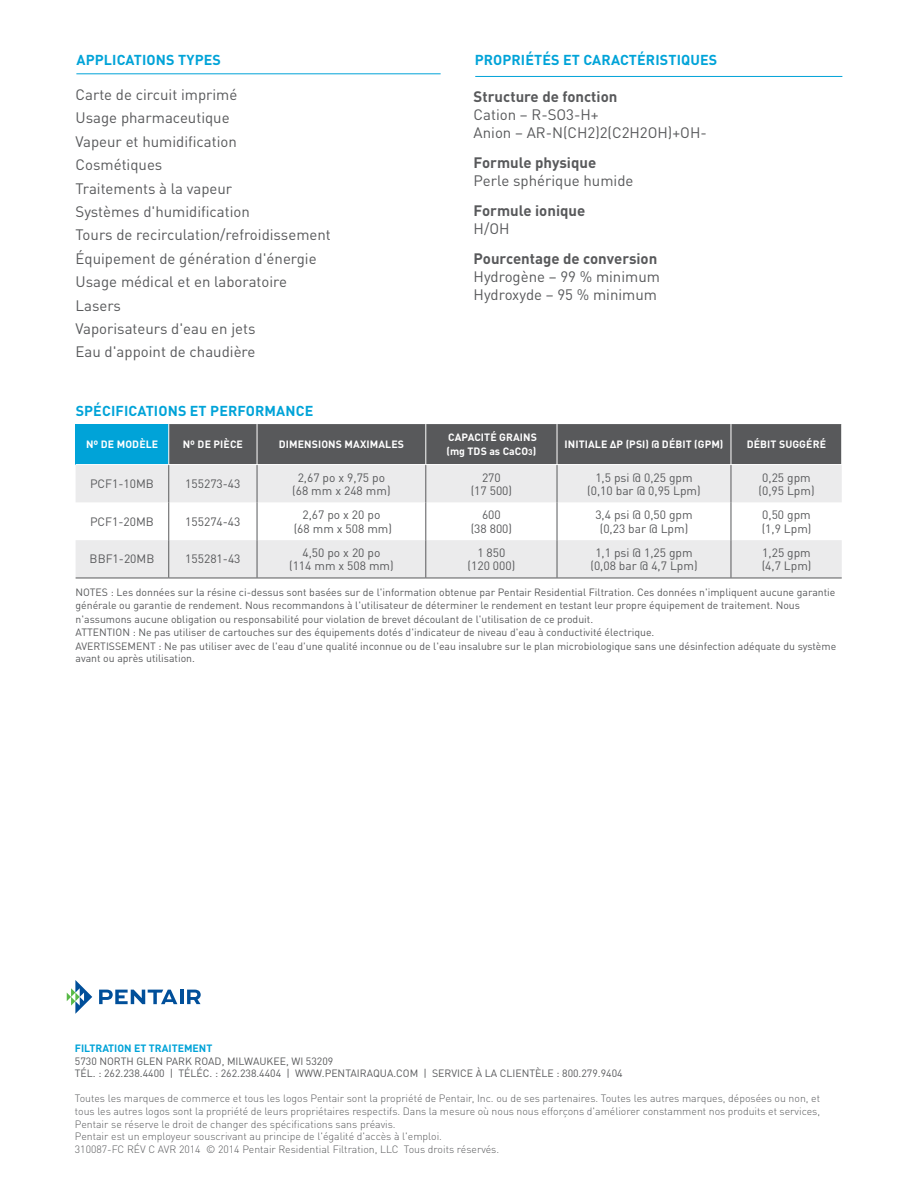
<style>
.page{position:relative;width:918px;height:1188px;background:#fff}
.page>*{position:absolute;margin:0;border:0;box-sizing:border-box;transform-origin:0 0}
.t1{font:15px/23.4px "DIN Pro";color:#58595b}
.t2{font:700 15px "DIN Pro";color:#58595b}
.t3{font:700 14.25px "DIN Pro";letter-spacing:.01em;color:#00a3d8}
.t4{font:12px/13.5px "DIN Pro";color:#58595b;text-align:center}
.t5{font:10.5px/13.5px "DIN Pro";color:#58595b}
.t6{font:300 10.5px/12.6px "DIN Pro";color:#58595b}
.t7{font:700 10.5px/13.5px "DIN Pro";letter-spacing:.01em;color:#fff}
.t8{font:700 10.5px "DIN Pro";color:#00a3d8}
.s1{font-size:8.25px}
</style>
<div class="page">
<svg style="left:67px;top:980px;width:25px;height:34px"></svg>
<svg style="left:99px;top:990px;width:78px;height:14px"></svg>
<hr style="left:180px;top:990px;width:3px;height:14px;background:#004f9a">
<svg style="left:187px;top:990px;width:14px;height:14px"></svg>
<div style="left:76px;top:424px;width:93px;height:41px;background:#00a3d8"></div>
<div style="left:169px;top:424px;width:672px;height:40px;background:#58595b"></div>
<svg style="left:76px;top:465px;width:766px;height:113px;fill:#ebebec"></svg>
<hr style="left:257px;top:424px;width:1px;height:40px;background:#fff">
<hr style="left:425px;top:424px;width:1px;height:40px;background:#fff">
<hr style="left:557px;top:424px;width:1px;height:40px;background:#fff">
<hr style="left:731px;top:424px;width:1px;height:40px;background:#fff">
<hr style="left:168px;top:465px;width:1px;height:37px;background:#58595b">
<hr style="left:425px;top:465px;width:1px;height:37px;background:#58595b">
<hr style="left:557px;top:465px;width:1px;height:37px;background:#58595b">
<hr style="left:731px;top:465px;width:1px;height:37px;background:#58595b">
<hr style="left:168px;top:502px;width:1px;height:38px;background:#58595b">
<hr style="left:425px;top:502px;width:1px;height:38px;background:#58595b">
<hr style="left:557px;top:502px;width:1px;height:38px;background:#58595b">
<hr style="left:731px;top:502px;width:1px;height:38px;background:#58595b">
<hr style="left:168px;top:540px;width:1px;height:38px;background:#58595b">
<hr style="left:425px;top:540px;width:1px;height:38px;background:#58595b">
<hr style="left:557px;top:540px;width:1px;height:38px;background:#58595b">
<hr style="left:731px;top:540px;width:1px;height:38px;background:#58595b">
<hr style="left:76px;top:578px;width:93px;height:1px;background:#58595b">
<hr style="left:169px;top:578px;width:88px;height:1px;background:#58595b">
<hr style="left:257px;top:578px;width:169px;height:1px;background:#58595b">
<hr style="left:426px;top:578px;width:131px;height:1px;background:#58595b">
<hr style="left:557px;top:578px;width:174px;height:1px;background:#58595b">
<hr style="left:731px;top:578px;width:111px;height:1px;background:#58595b">
<hr style="left:257px;top:465px;width:1px;height:37px;background:#58595b">
<hr style="left:257px;top:502px;width:1px;height:38px;background:#58595b">
<hr style="left:257px;top:540px;width:1px;height:38px;background:#58595b">
<hr style="left:168px;top:424px;width:1px;height:40px;background:#fff">
<hr style="left:76px;top:464px;width:93px;height:1px;background:#fff">
<hr style="left:76px;top:73px;width:365px;height:1px;background:#00a3d8">
<hr style="left:475px;top:76px;width:367px;height:1px;background:#00a3d8">
<h2 class="t3" style="left:76px;top:48px;width:146px">APPLICATIONS TYPES</h2>
<p class="t1" style="left:76px;top:81px;width:257px">Carte de circuit imprimé<br>Usage pharmaceutique<br>Vapeur et humidification<br>Cosmétiques<br>Traitements à la vapeur<br>Systèmes d'humidification<br>Tours de recirculation/refroidissement<br>Équipement de génération d'énergie<br>Usage médical et en laboratoire<br>Lasers<br>Vaporisateurs d'eau en jets<br>Eau d'appoint de chaudière</p>
<h2 class="t3" style="left:475px;top:48px;width:244px">PROPRIÉTÉS ET CARACTÉRISTIQUES</h2>
<h1 class="t2" style="left:474px;top:84px;width:145px">Structure de fonction</h1>
<h1 class="t1" style="left:474px;top:104px;width:235px;line-height:18px">Cation – R-SO3-H+<br>Anion – AR-N(CH2)2(C2H2OH)+OH-</h1>
<h1 class="t2" style="left:474px;top:150px;width:124px">Formule physique</h1>
<h1 class="t1" style="left:474px;top:168px;width:161px">Perle sphérique humide</h1>
<h1 class="t2" style="left:474px;top:198px;width:113px">Formule ionique</h1>
<h1 class="t1" style="left:474px;top:216px;width:37px">H/OH</h1>
<h1 class="t2" style="left:474px;top:247px;width:185px">Pourcentage de conversion</h1>
<h1 class="t1" style="left:474px;top:267px;width:188px;line-height:18px">Hydrogène – 99 % minimum<br>Hydroxyde – 95 % minimum</h1>
<h2 class="t3" style="left:76px;top:398px;width:239px">SPÉCIFICATIONS ET PERFORMANCE</h2>
<p class="t7" style="left:86px;top:436px;width:74px">Nº DE MODÈLE</p>
<p class="t7" style="left:183px;top:436px;width:62px">Nº DE PIÈCE</p>
<p class="t7" style="left:279px;top:436px;width:127px">DIMENSIONS MAXIMALES</p>
<p class="t7" style="left:447px;top:430px;width:92px">CAPACITÉ GRAINS (mg TDS as CaCO<span class="s1">3</span>)</p>
<p class="t7" style="left:565px;top:436px;width:160px">INITIALE ∆P (PSI) @ DÉBIT (GPM)</p>
<p class="t7" style="left:747px;top:436px;width:81px">DÉBIT SUGGÉRÉ</p>
<p class="t4" style="left:90px;top:476px;width:65px">PCF1-10MB</p>
<p class="t4" style="left:185px;top:476px;width:57px">155273-43</p>
<p class="t4" style="left:292px;top:469px;width:100px">2,67 po x 9,75 po (68 mm x 248 mm)</p>
<p class="t4" style="left:471px;top:469px;width:43px">270<br>(17 500)</p>
<p class="t4" style="left:587px;top:469px;width:115px">1,5 psi @ 0,25 gpm (0,10 bar @ 0,95 Lpm)</p>
<p class="t4" style="left:759px;top:469px;width:58px">0,25 gpm (0,95 Lpm)</p>
<p class="t4" style="left:90px;top:514px;width:65px">PCF1-20MB</p>
<p class="t4" style="left:185px;top:514px;width:57px">155274-43</p>
<p class="t4" style="left:294px;top:507px;width:100px">2,67 po x 20 po<br>(68 mm x 508 mm)</p>
<p class="t4" style="left:471px;top:507px;width:43px">600<br>(38 800)</p>
<p class="t4" style="left:595px;top:507px;width:99px">3,4 psi @ 0,50 gpm (0,23 bar @ Lpm)</p>
<p class="t4" style="left:762px;top:507px;width:51px;text-align:left">0,50 gpm (1,9 Lpm)</p>
<p class="t4" style="left:90px;top:551px;width:66px">BBF1-20MB</p>
<p class="t4" style="left:185px;top:551px;width:57px">155281-43</p>
<p class="t4" style="left:289px;top:544px;width:106px">4,50 po x 20 po<br>(114 mm x 508 mm)</p>
<p class="t4" style="left:468px;top:544px;width:49px">1 850 (120 000)</p>
<p class="t4" style="left:590px;top:544px;width:109px">1,1 psi @ 1,25 gpm (0,08 bar @ 4,7 Lpm)</p>
<p class="t4" style="left:762px;top:544px;width:51px;text-align:left">1,25 gpm (4,7 Lpm)</p>
<p class="t5" style="left:76px;top:584px;width:762px">NOTES : Les données sur la résine ci-dessus sont basées sur de l'information obtenue par Pentair Residential Filtration. Ces données n'impliquent aucune garantie générale ou garantie de rendement. Nous recommandons à l'utilisateur de déterminer le rendement en testant leur propre équipement de traitement. Nous n'assumons aucune obligation ou responsabilité pour violation de brevet découlant de l'utilisation de ce produit.<br>ATTENTION : Ne pas utiliser de cartouches sur des équipements dotés d'indicateur de niveau d'eau à conductivité électrique.<br>AVERTISSEMENT : Ne pas utiliser avec de l'eau d'une qualité inconnue ou de l'eau insalubre sur le plan microbiologique sans une désinfection adéquate du système</p>
<p class="t5" style="left:76px;top:650px;width:121px">avant ou après utilisation.</p>
<p class="t8" style="left:75px;top:1039px;width:139px">FILTRATION ET TRAITEMENT</p>
<p class="t5" style="left:75px;top:1053px;width:549px;line-height:12.6px">5730 NORTH GLEN PARK ROAD, MILWAUKEE, WI 53209<br>TÉL. : 262.238.4400 | TÉLÉC. : 262.238.4404 | WWW.PENTAIRAQUA.COM | SERVICE À LA CLIENTÈLE : 800.279.9404</p>
<p class="t6" style="left:75px;top:1091px;width:747px">Toutes les marques de commerce et tous les logos Pentair sont la propriété de Pentair, Inc. ou de ses partenaires. Toutes les autres marques, déposées ou non, et tous les autres logos sont la propriété de leurs propriétaires respectifs. Dans la mesure où nous nous efforçons d'améliorer constamment nos produits et services, Pentair se réserve le droit de changer des spécifications sans préavis.<br>Pentair est un employeur souscrivant au principe de l'égalité d'accès à l'emploi.<br>310087-FC RÉV C AVR 2014 © 2014 Pentair Residential Filtration, LLC Tous droits réservés.</p>
</div>
